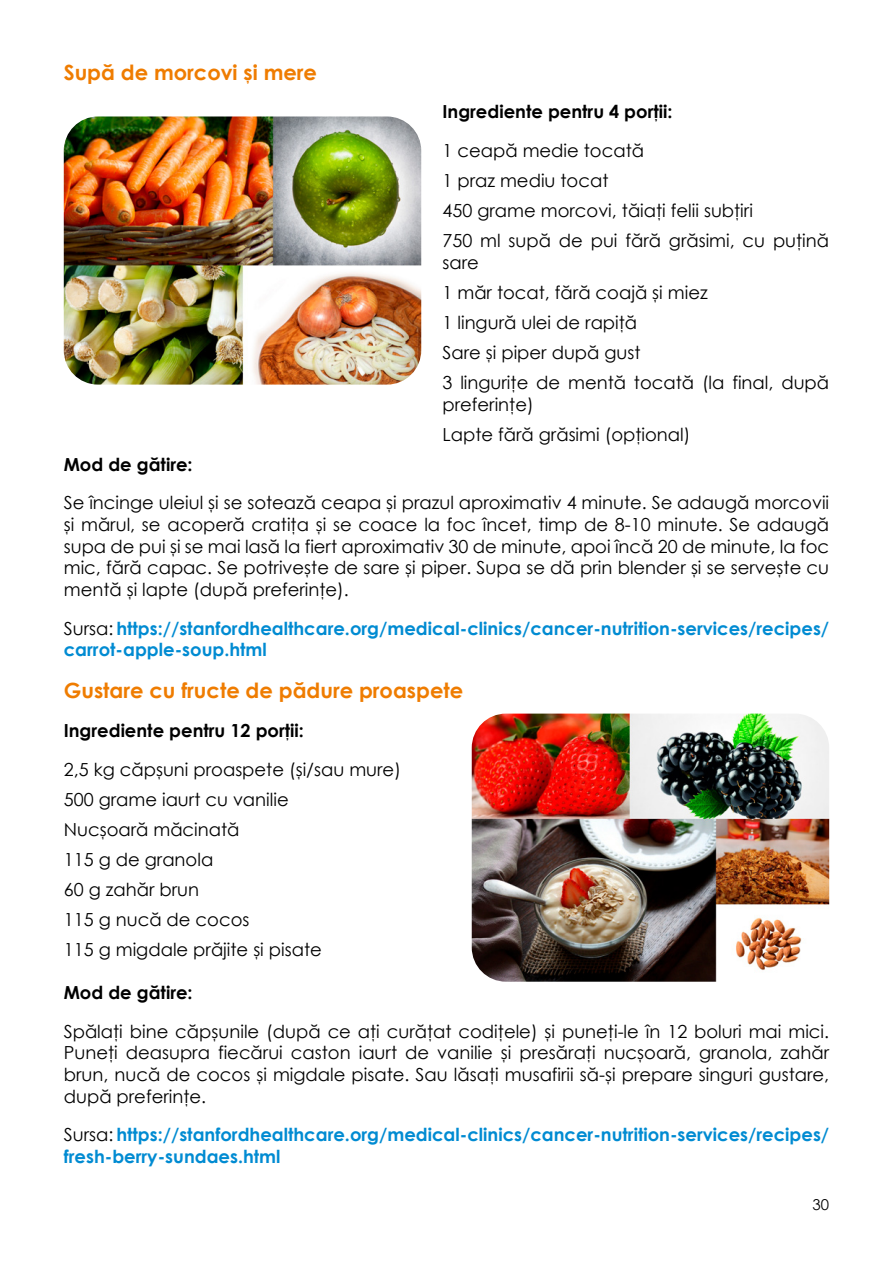
<style>
.page{position:relative;width:893px;height:1263px;background:#fff}
.page>*{position:absolute;margin:0;border:0;box-sizing:border-box;transform-origin:0 0}
.t1{font:700 21px "Century Gothic";color:#ef7c00}
.t2{font:18px/30.2px "Century Gothic";color:#000}
.t3{font:700 18px/21.6px "Century Gothic";color:#008bd2}
.t4{font:700 18px "Century Gothic";color:#000}
.t5{font:15px "Century Gothic";color:#000}
.s1{font-weight:400;color:#000}
</style>
<div class="page">
<img style="left:472px;top:714px;width:357px;height:268px">
<img style="left:64px;top:116px;width:357px;height:269px">
<p class="t1" style="left:64px;top:56px;width:255px">Supă de morcovi și mere</p>
<p class="t4" style="left:442px;top:98px;width:232px">Ingrediente pentru 4 porții:</p>
<p class="t2" style="left:442px;top:135px;width:388px">1 ceapă medie tocată<br>1 praz mediu tocat<br>450 grame morcovi, tăiați felii subțiri<br>750 ml supă de pui fără grăsimi, cu puțină</p>
<p class="t2" style="left:442px;top:247px;width:388px">sare<br>1 măr tocat, fără coajă și miez<br>1 lingură ulei de rapiță<br>Sare și piper după gust<br>3 lingurițe de mentă tocată (la final, după</p>
<p class="t2" style="left:442px;top:389px;width:249px">preferințe)<br>Lapte fără grăsimi (opțional)</p>
<p class="t4" style="left:64px;top:451px;width:130px">Mod de gătire:</p>
<p class="t2" style="left:64px;top:492px;width:767px;line-height:21.6px;text-align:justify">Se încinge uleiul și se sotează ceapa și prazul aproximativ 4 minute. Se adaugă morcovii și mărul, se acoperă cratița și se coace la foc încet, timp de 8-10 minute. Se adaugă supa de pui și se mai lasă la fiert aproximativ 30 de minute, apoi încă 20 de minute, la foc mic, fără capac. Se potrivește de sare și piper. Supa se dă prin blender și se servește cu mentă și lapte (după preferințe).</p>
<p class="t3" style="left:64px;top:616px;width:767px"><span class="s1">Sursa:</span> https://stanfordhealthcare.org/medical-clinics/cancer-nutrition-services/recipes/ carrot-apple-soup.html</p>
<p class="t1" style="left:64px;top:675px;width:401px">Gustare cu fructe de pădure proaspete</p>
<p class="t4" style="left:64px;top:717px;width:242px">Ingrediente pentru 12 porții:</p>
<p class="t2" style="left:64px;top:754px;width:339px">2,5 kg căpșuni proaspete (și/sau mure)<br>500 grame iaurt cu vanilie<br>Nucșoară măcinată<br>115 g de granola<br>60 g zahăr brun<br>115 g nucă de cocos<br>115 g migdale prăjite și pisate</p>
<p class="t4" style="left:64px;top:979px;width:130px">Mod de gătire:</p>
<p class="t2" style="left:64px;top:1020px;width:767px;line-height:21.6px;text-align:justify">Spălați bine căpșunile (după ce ați curățat codițele) și puneți-le în 12 boluri mai mici.<br>Puneți deasupra fiecărui caston iaurt de vanilie și presărați nucșoară, granola, zahăr brun, nucă de cocos și migdale pisate. Sau lăsați musafirii să-și prepare singuri gustare, după preferințe.</p>
<p class="t3" style="left:64px;top:1123px;width:767px"><span class="s1">Sursa:</span> https://stanfordhealthcare.org/medical-clinics/cancer-nutrition-services/recipes/ fresh-berry-sundaes.html</p>
<p class="t5" style="left:813px;top:1194px;width:18px">30</p>
</div>
